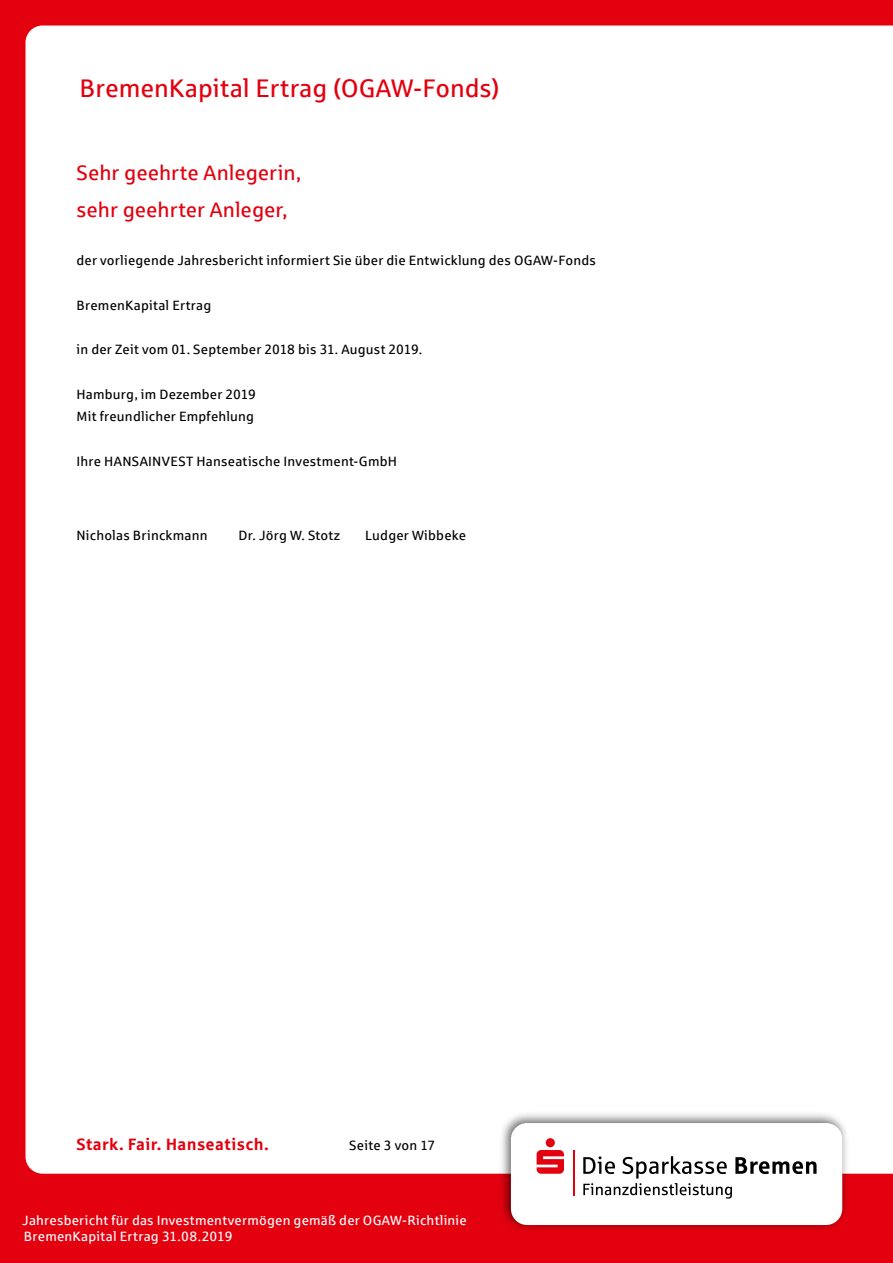
<style>
.page{position:relative;width:893px;height:1263px;background:#e3000f}
.page>*{position:absolute;margin:0;border:0;box-sizing:border-box;transform-origin:0 0}
.t1{font:25.5px "Sparkasse Rg";color:#e3000f}
.t2{font:21px/36.3px "Sparkasse Rg";color:#e3000f}
.t3{font:700 16.5px "Sparkasse Rg";letter-spacing:.015em;color:#e3000f}
.t4{font:13.5px/22.2px "Sparkasse Rg";letter-spacing:.015em;color:#000}
.t5{font:13.5px/16.2px "Sparkasse Rg";letter-spacing:.015em;color:#fff}
</style>
<div class="page">
<div style="left:26px;top:26px;width:867px;height:1148px;background:#fff"></div>
<img style="left:496px;top:1108px;width:357px;height:121px">
<div style="left:511px;top:1123px;width:331px;height:102px;background:#fff;border-radius:16px"></div>
<div style="left:546px;top:1138px;width:9px;height:9px;background:#e3000f;border-radius:50%"></div>
<svg style="left:537px;top:1150px;width:27px;height:24px"></svg>
<svg style="left:583px;top:1156px;width:233px;height:42px"></svg>
<hr style="left:573px;top:1150px;width:2px;height:45px;background:#e3000f">
<h1 class="t1" style="left:80px;top:72px;width:421px">BremenKapital Ertrag (OGAW-Fonds)</h1>
<h2 class="t2" style="left:77px;top:154px;width:226px">Sehr geehrte Anlegerin, sehr geehrter Anleger,</h2>
<p class="t4" style="left:77px;top:249px;width:521px">der vorliegende Jahresbericht informiert Sie über die Entwicklung des OGAW-Fonds</p>
<p class="t4" style="left:77px;top:294px;width:136px">BremenKapital Ertrag</p>
<p class="t4" style="left:77px;top:338px;width:347px">in der Zeit vom 01. September 2018 bis 31. August 2019.</p>
<p class="t4" style="left:77px;top:383px;width:181px">Hamburg, im Dezember 2019<br>Mit freundlicher Empfehlung</p>
<p class="t4" style="left:77px;top:450px;width:322px">Ihre HANSAINVEST Hanseatische Investment-GmbH</p>
<p class="t4" style="left:77px;top:524px;width:133px">Nicholas Brinckmann</p>
<p class="t4" style="left:239px;top:524px;width:103px">Dr. Jörg W. Stotz</p>
<p class="t4" style="left:365px;top:524px;width:102px">Ludger Wibbeke</p>
<p class="t3" style="left:76px;top:1133px;width:194px">Stark. Fair. Hanseatisch.</p>
<p class="t4" style="left:349px;top:1134px;width:88px">Seite 3 von 17</p>
<p class="t5" style="left:22px;top:1212px;width:446px">Jahresbericht für das Investmentvermögen gemäß der OGAW-Richtlinie<br>BremenKapital Ertrag 31.08.2019</p>
</div>
